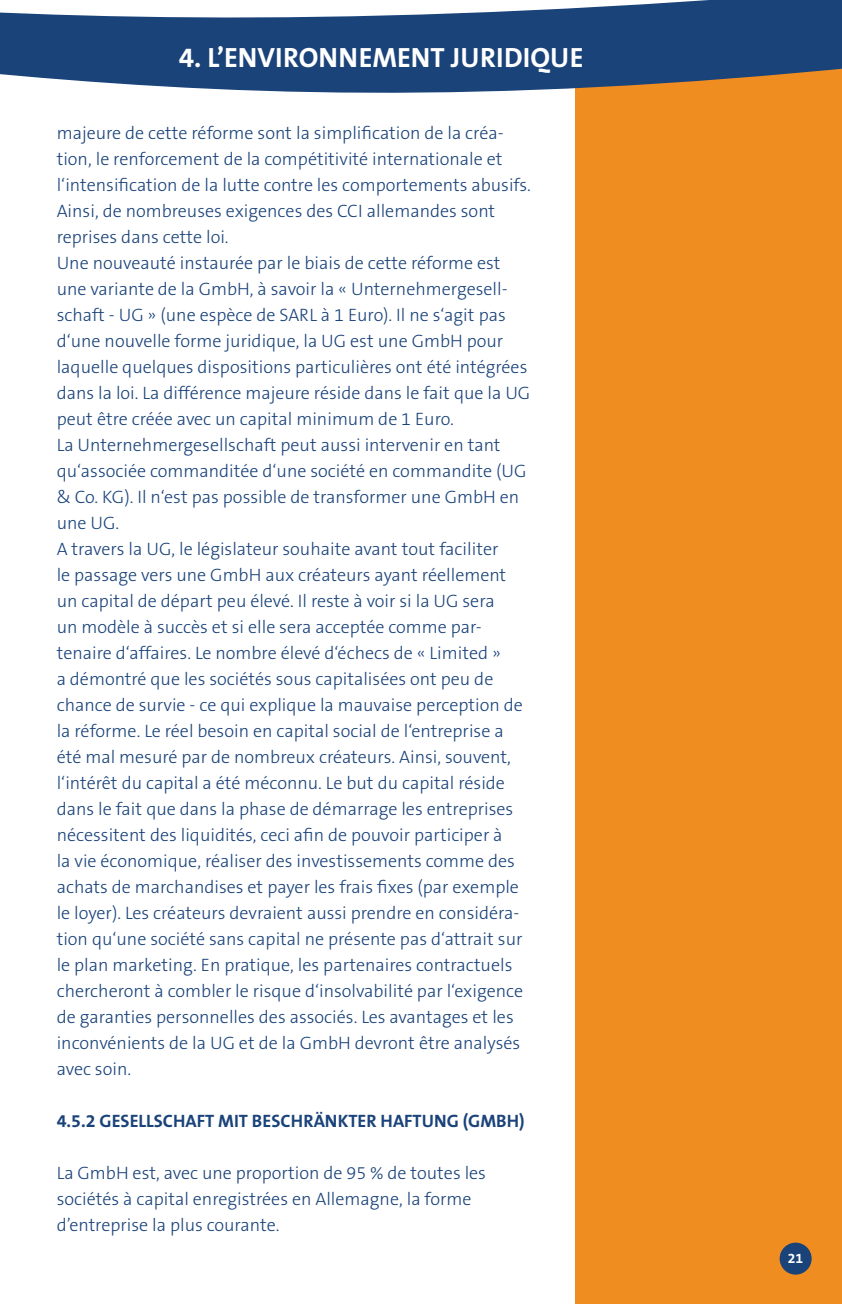
<style>
.page{position:relative;width:842px;height:1304px;background:#fff}
.page>*{position:absolute;margin:0;border:0;box-sizing:border-box;transform-origin:0 0}
.t1{font:700 28px "The Sans B7";color:#fff}
.t2{font:300 18px/26px "The Sans B3";color:#1a437a}
.t3{font:700 18px "The Sans B7";color:#1a437a}
.t4{font:700 14px "The Sans B7";color:#fff}
</style>
<div class="page">
<div style="left:575px;top:60px;width:267px;height:1244px;background:#f08d21"></div>
<svg style="left:0;top:0;width:842px;height:93px;fill:#1a437a"></svg>
<div style="left:780px;top:1243px;width:32px;height:32px;background:#1a437a;border-radius:50%"></div>
<h1 class="t1" style="left:179px;top:43px;width:406px">4. L’ENVIRONNEMENT JURIDIQUE</h1>
<p class="t2" style="left:57px;top:121px;width:476px">majeure de cette réforme sont la simplification de la créa&shy;tion, le renforcement de la compétitivité internationale et l‘intensification de la lutte contre les comportements abusifs.<br>Ainsi, de nombreuses exigences des CCI allemandes sont reprises dans cette loi.<br>Une nouveauté instaurée par le biais de cette réforme est une variante de la GmbH, à savoir la « Unternehmergesell&shy;schaft - UG » (une espèce de SARL à 1 Euro). Il ne s‘agit pas d‘une nouvelle forme juridique, la UG est une GmbH pour laquelle quelques dispositions particulières ont été intégrées dans la loi. La différence majeure réside dans le fait que la UG peut être créée avec un capital minimum de 1 Euro.<br>La Unternehmergesellschaft peut aussi intervenir en tant qu‘associée commanditée d‘une société en commandite (UG &amp; Co. KG). Il n‘est pas possible de transformer une GmbH en une UG.<br>A travers la UG, le législateur souhaite avant tout faciliter<br>le passage vers une GmbH aux créateurs ayant réellement un capital de départ peu élevé. Il reste à voir si la UG sera<br>un modèle à succès et si elle sera acceptée comme par&shy;tenaire d‘affaires. Le nombre élevé d‘échecs de « Limited »<br>a démontré que les sociétés sous capitalisées ont peu de chance de survie - ce qui explique la mauvaise perception de la réforme. Le réel besoin en capital social de l‘entreprise a été mal mesuré par de nombreux créateurs. Ainsi, souvent, l‘intérêt du capital a été méconnu. Le but du capital réside dans le fait que dans la phase de démarrage les entreprises nécessitent des liquidités, ceci afin de pouvoir participer à<br>la vie économique, réaliser des investissements comme des achats de marchandises et payer les frais fixes (par exemple le loyer). Les créateurs devraient aussi prendre en considéra&shy;tion qu‘une société sans capital ne présente pas d‘attrait sur le plan marketing. En pratique, les partenaires contractuels chercheront à combler le risque d‘insolvabilité par l‘exigence de garanties personnelles des associés. Les avantages et les inconvénients de la UG et de la GmbH devront être analysés avec soin.</p>
<p class="t3" style="left:57px;top:1112px;width:469px">4.5.2 GESELLSCHAFT MIT BESCHRÄNKTER HAFTUNG (GMBH)</p>
<p class="t2" style="left:57px;top:1161px;width:431px">La GmbH est, avec une proportion de 95 % de toutes les sociétés à capital enregistrées en Allemagne, la forme d’entreprise la plus courante.</p>
<p class="t4" style="left:788px;top:1251px;width:17px">21</p>
</div>
